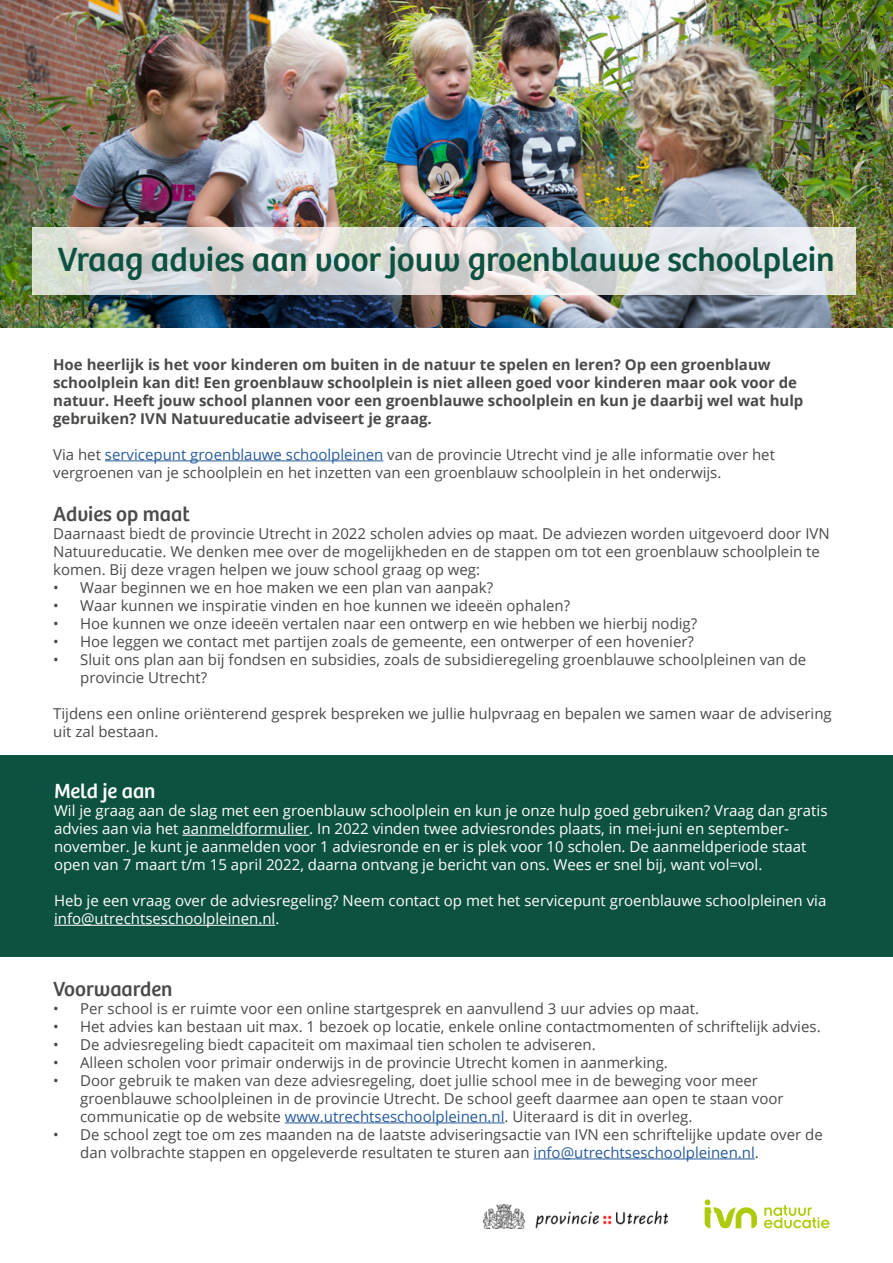
<style>
.page{position:relative;width:893px;height:1263px;background:#fff}
.page>*{position:absolute;margin:0;border:0;box-sizing:border-box;transform-origin:0 0}
.t1{font:34.5px "Bree";color:#0d5240}
.t2{font:21px "Bree";color:#4a4a49}
.t3{font:21px "Bree";color:#fff}
.t4{font:15px/18px "Open Sans";color:#4a4a49}
.t5{font:15px/18px "Open Sans";color:#fff}
.t6{font:700 15px/18px "Open Sans";color:#4a4a49}
.s1{color:#275b9b}
</style>
<div class="page">
<hr style="left:105px;top:460px;width:278px;height:1px;background:#275b9b">
<img style="left:0;top:0;width:893px;height:327px">
<svg style="left:33px;top:227px;width:823px;height:67px;background:#dddddc"></svg>
<div style="left:0;top:755px;width:893px;height:202px;background:#0d5240"></div>
<hr style="left:285px;top:1122px;width:220px;height:1px;background:#275b9b">
<hr style="left:533px;top:1158px;width:222px;height:1px;background:#275b9b">
<hr style="left:182px;top:835px;width:127px;height:1px;background:#fff">
<hr style="left:54px;top:925px;width:221px;height:1px;background:#fff">
<img style="left:484px;top:1204px;width:184px;height:24px">
<svg style="left:705px;top:1199px;width:125px;height:29px"></svg>
<h1 class="t1" style="left:57px;top:239px;width:779px">Vraag advies aan voor jouw groenblauwe schoolplein</h1>
<p class="t6" style="left:53px;top:355px;width:752px">Hoe heerlijk is het voor kinderen om buiten in de natuur te spelen en leren? Op een groenblauw schoolplein kan dit! Een groenblauw schoolplein is niet alleen goed voor kinderen maar ook voor de natuur. Heeft jouw school plannen voor een groenblauwe schoolplein en kun je daarbij wel wat hulp gebruiken? IVN Natuureducatie adviseert je graag.</p>
<p class="t4" style="left:53px;top:445px;width:723px">Via het <span class="s1">servicepunt groenblauwe schoolpleinen</span> van de provincie Utrecht vind je alle informatie over het vergroenen van je schoolplein en het inzetten van een groenblauw schoolplein in het onderwijs.</p>
<h2 class="t2" style="left:53px;top:502px;width:138px">Advies op maat</h2>
<p class="t4" style="left:53px;top:524px;width:778px">Daarnaast biedt de provincie Utrecht in 2022 scholen advies op maat. De adviezen worden uitgevoerd door IVN<br>Natuureducatie. We denken mee over de mogelijkheden en de stappen om tot een groenblauw schoolplein te komen. Bij deze vragen helpen we jouw school graag op weg:</p>
<p class="t4" style="left:53px;top:578px;width:442px">• Waar beginnen we en hoe maken we een plan van aanpak?</p>
<p class="t4" style="left:53px;top:596px;width:518px">• Waar kunnen we inspiratie vinden en hoe kunnen we ideeën ophalen?</p>
<p class="t4" style="left:53px;top:614px;width:646px">• Hoe kunnen we onze ideeën vertalen naar een ontwerp en wie hebben we hierbij nodig?</p>
<p class="t4" style="left:53px;top:632px;width:642px">• Hoe leggen we contact met partijen zoals de gemeente, een ontwerper of een hovenier?</p>
<p class="t4" style="left:80px;top:650px;width:728px;text-indent:-27px">• Sluit ons plan aan bij fondsen en subsidies, zoals de subsidieregeling groenblauwe schoolpleinen van de provincie Utrecht?</p>
<p class="t4" style="left:53px;top:704px;width:780px">Tijdens een online oriënterend gesprek bespreken we jullie hulpvraag en bepalen we samen waar de advisering uit zal bestaan.</p>
<h2 class="t3" style="left:54px;top:779px;width:103px">Meld je aan</h2>
<p class="t5" style="left:54px;top:801px;width:775px">Wil je graag aan de slag met een groenblauw schoolplein en kun je onze hulp goed gebruiken? Vraag dan gratis advies aan via het aanmeldformulier. In 2022 vinden twee adviesrondes plaats, in mei-juni en september&shy;november. Je kunt je aanmelden voor 1 adviesronde en er is plek voor 10 scholen. De aanmeldperiode staat open van 7 maart t/m 15 april 2022, daarna ontvang je bericht van ons. Wees er snel bij, want vol=vol.</p>
<p class="t5" style="left:54px;top:891px;width:774px">Heb je een vraag over de adviesregeling? Neem contact op met het servicepunt groenblauwe schoolpleinen via info@utrechtseschoolpleinen.nl.</p>
<h2 class="t2" style="left:53px;top:976px;width:121px">Voorwaarden</h2>
<p class="t4" style="left:53px;top:999px;width:647px">• Per school is er ruimte voor een online startgesprek en aanvullend 3 uur advies op maat.</p>
<p class="t4" style="left:53px;top:1017px;width:769px">• Het advies kan bestaan uit max. 1 bezoek op locatie, enkele online contactmomenten of schriftelijk advies.</p>
<p class="t4" style="left:53px;top:1035px;width:544px">• De adviesregeling biedt capaciteit om maximaal tien scholen te adviseren.</p>
<p class="t4" style="left:53px;top:1053px;width:616px">• Alleen scholen voor primair onderwijs in de provincie Utrecht komen in aanmerking.</p>
<p class="t4" style="left:80px;top:1071px;width:705px;text-indent:-27px">• Door gebruik te maken van deze adviesregeling, doet jullie school mee in de beweging voor meer groenblauwe schoolpleinen in de provincie Utrecht. De school geeft daarmee aan open te staan voor communicatie op de website <span class="s1">www.utrechtseschoolpleinen.nl</span>. Uiteraard is dit in overleg.</p>
<p class="t4" style="left:80px;top:1125px;width:744px;text-indent:-27px">• De school zegt toe om zes maanden na de laatste adviseringsactie van IVN een schriftelijke update over de dan volbrachte stappen en opgeleverde resultaten te sturen aan <span class="s1">info@utrechtseschoolpleinen.nl</span>.</p>
</div>
